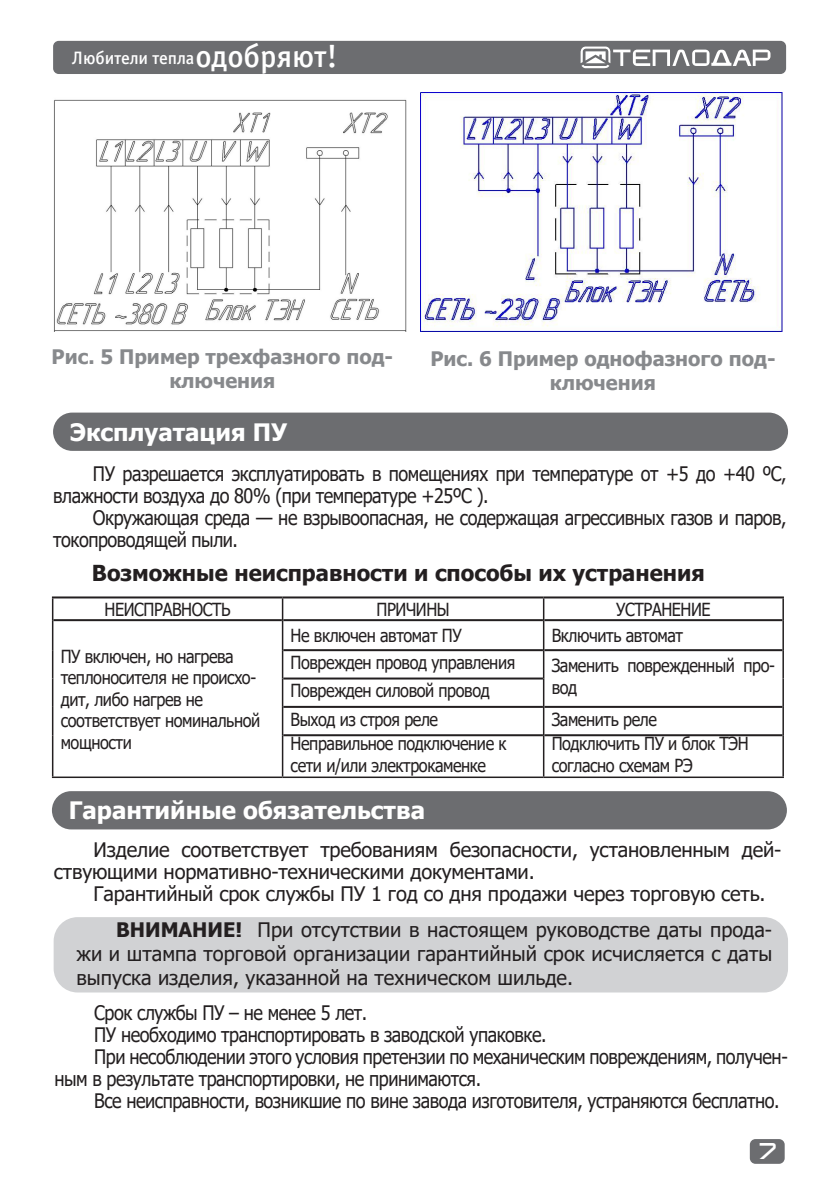
<style>
.page{position:relative;width:840px;height:1191px;background:#fff}
.page>*{position:absolute;margin:0;border:0;box-sizing:border-box;transform-origin:0 0}
.t1{font:700 24px "Tahoma";color:#fff}
.t2{font:700 22px "Tahoma";color:#231f20}
.t3{font:20px/22px "Tahoma";letter-spacing:-.025em;color:#231f20;scale:.9 1}
.t4{font:20px/24px "Tahoma";letter-spacing:-.025em;color:#231f20}
.t5{font:700 20px/24px "Tahoma";color:#87898c;text-align:center}
.t6{font:18px/21.6px "Tahoma";letter-spacing:-.025em;color:#231f20;scale:.9 1}
.t7{font:18px "Officina Sans Medium C";letter-spacing:-.005em;color:#fff}
.t8{font:16px "teplodar";color:#fff}
.s1{font-size:32px}
.s2{font-weight:700}
</style>
<div class="page">
<div style="left:749px;top:1139px;width:35px;height:24px;background:#6c6d70;border-radius:6px"></div>
<div style="left:53px;top:41px;width:732px;height:33px;background:#6c6d70;border-radius:6px"></div>
<svg style="left:580px;top:46px;width:190px;height:22px"></svg>
<img style="left:54px;top:99px;width:353px;height:232px">
<img style="left:420px;top:92px;width:362px;height:240px">
<div style="left:53px;top:412px;width:734px;height:39px;background:#6c6d70;border-radius:19px"></div>
<svg style="left:53px;top:598px;width:489px;height:178px"></svg>
<hr style="left:53px;top:619px;width:229px;height:2px;background:#231f20">
<hr style="left:283px;top:619px;width:259px;height:2px;background:#231f20">
<hr style="left:544px;top:619px;width:238px;height:2px;background:#231f20">
<hr style="left:283px;top:649px;width:259px;height:2px;background:#231f20">
<hr style="left:544px;top:649px;width:238px;height:2px;background:#231f20">
<hr style="left:283px;top:677px;width:259px;height:2px;background:#231f20">
<hr style="left:283px;top:706px;width:259px;height:2px;background:#231f20">
<hr style="left:544px;top:706px;width:238px;height:2px;background:#231f20">
<hr style="left:283px;top:734px;width:259px;height:2px;background:#231f20">
<hr style="left:544px;top:734px;width:238px;height:2px;background:#231f20">
<hr style="left:52px;top:776px;width:230px;height:2px;background:#231f20">
<hr style="left:282px;top:776px;width:261px;height:2px;background:#231f20">
<hr style="left:543px;top:776px;width:240px;height:2px;background:#231f20">
<hr style="left:52px;top:596px;width:230px;height:2px;background:#231f20">
<hr style="left:282px;top:596px;width:261px;height:2px;background:#231f20">
<hr style="left:543px;top:596px;width:240px;height:2px;background:#231f20">
<svg style="left:52px;top:598px;width:1px;height:22px"></svg>
<svg style="left:282px;top:598px;width:1px;height:22px"></svg>
<hr style="left:52px;top:620px;width:1px;height:30px;background:#231f20">
<hr style="left:282px;top:620px;width:1px;height:30px;background:#231f20">
<svg style="left:52px;top:650px;width:1px;height:85px"></svg>
<svg style="left:282px;top:650px;width:1px;height:85px"></svg>
<hr style="left:52px;top:735px;width:1px;height:41px;background:#231f20">
<hr style="left:282px;top:735px;width:1px;height:41px;background:#231f20">
<hr style="left:542px;top:598px;width:2px;height:22px;background:#231f20">
<svg style="left:782px;top:598px;width:1px;height:22px"></svg>
<hr style="left:542px;top:620px;width:2px;height:30px;background:#231f20">
<hr style="left:782px;top:620px;width:1px;height:30px;background:#231f20">
<hr style="left:542px;top:650px;width:2px;height:28px;background:#231f20">
<hr style="left:542px;top:678px;width:2px;height:29px;background:#231f20">
<hr style="left:542px;top:707px;width:2px;height:28px;background:#231f20">
<svg style="left:782px;top:650px;width:1px;height:85px"></svg>
<hr style="left:542px;top:735px;width:2px;height:41px;background:#231f20">
<hr style="left:782px;top:735px;width:1px;height:41px;background:#231f20">
<div style="left:52px;top:791px;width:734px;height:38px;background:#6c6d70;border-radius:19px"></div>
<div style="left:54px;top:917px;width:733px;height:75px;background:#d1d2d4;border-radius:24px"></div>
<p class="t7" style="left:72px;top:48px;width:267px">Любители тепла<span class="s1">одобряют!</span></p>
<p class="t5" style="left:52px;top:345px;width:343px">Рис. 5 Пример трехфазного под&shy;ключения</p>
<p class="t5" style="left:430px;top:347px;width:346px">Рис. 6 Пример однофазного под&shy;ключения</p>
<p class="t1" style="left:70px;top:415px;width:218px">Эксплуатация ПУ</p>
<p class="t3" style="left:53px;top:463px;width:816px;text-indent:40px">ПУ разрешается эксплуатировать в помещениях при температуре от +5 до +40 ºС, влажности воздуха до 80% (при температуре +25ºС ).</p>
<p class="t3" style="left:53px;top:507px;width:816px;text-indent:40px">Окружающая среда — не взрывоопасная, не содержащая агрессивных газов и паров, токопроводящей пыли.</p>
<p class="t2" style="left:92px;top:558px;width:614px">Возможные неисправности и способы их устранения</p>
<p class="t6" style="left:104px;top:599px;width:141px">НЕИСПРАВНОСТЬ</p>
<p class="t6" style="left:376px;top:599px;width:83px">ПРИЧИНЫ</p>
<p class="t6" style="left:615px;top:599px;width:106px">УСТРАНЕНИЕ</p>
<p class="t6" style="left:61px;top:646px;width:194px">ПУ включен, но нагрева</p>
<p class="t6" style="left:61px;top:668px;width:219px">теплоносителя не происхо&shy;дит, либо нагрев не</p>
<p class="t6" style="left:61px;top:711px;width:223px">соответствует номинальной мощности</p>
<p class="t6" style="left:290px;top:625px;width:191px">Не включен автомат ПУ</p>
<p class="t6" style="left:551px;top:625px;width:147px">Включить автомат</p>
<p class="t6" style="left:290px;top:652px;width:251px">Поврежден провод управления</p>
<p class="t6" style="left:551px;top:656px;width:250px">Заменить поврежденный про-</p>
<p class="t6" style="left:290px;top:681px;width:223px">Поврежден силовой провод</p>
<p class="t6" style="left:551px;top:677px;width:30px">вод</p>
<p class="t6" style="left:290px;top:709px;width:165px">Выход из строя реле</p>
<p class="t6" style="left:551px;top:709px;width:118px">Заменить реле</p>
<p class="t6" style="left:290px;top:733px;width:241px">Неправильное подключение к сети и/или электрокаменке</p>
<p class="t6" style="left:551px;top:733px;width:220px">Подключить ПУ и блок ТЭН</p>
<p class="t6" style="left:551px;top:755px;width:158px">согласно схемам РЭ</p>
<p class="t1" style="left:69px;top:794px;width:357px">Гарантийные обязательства</p>
<p class="t4" style="left:54px;top:840px;width:728px;line-height:22px;text-indent:40px">Изделие соответствует требованиям безопасности, установленным дей&shy;ствующими нормативно-техническими документами.</p>
<p class="t4" style="left:94px;top:883px;width:673px">Гарантийный срок службы ПУ 1 год со дня продажи через торговую сеть.</p>
<p class="t4" style="left:76px;top:919px;width:697px;text-align:justify;text-indent:40px"><span class="s2">ВНИМАНИЕ!</span> При отсутствии в настоящем руководстве даты прода&shy;жи и штампа торговой организации гарантийный срок исчисляется с даты выпуска изделия, указанной на техническом шильде.</p>
<p class="t3" style="left:94px;top:1002px;width:305px">Срок службы ПУ – не менее 5 лет.</p>
<p class="t3" style="left:94px;top:1024px;width:504px">ПУ необходимо транспортировать в заводской упаковке.</p>
<p class="t3" style="left:54px;top:1046px;width:816px;text-indent:40px">При несоблюдении этого условия претензии по механическим повреждениям, получен&shy;ным в результате транспортировки, не принимаются.</p>
<p class="t3" style="left:94px;top:1090px;width:762px">Все неисправности, возникшие по вине завода изготовителя, устраняются бесплатно.</p>
<p class="t8" style="left:759px;top:1144px;width:18px">7</p>
</div>
